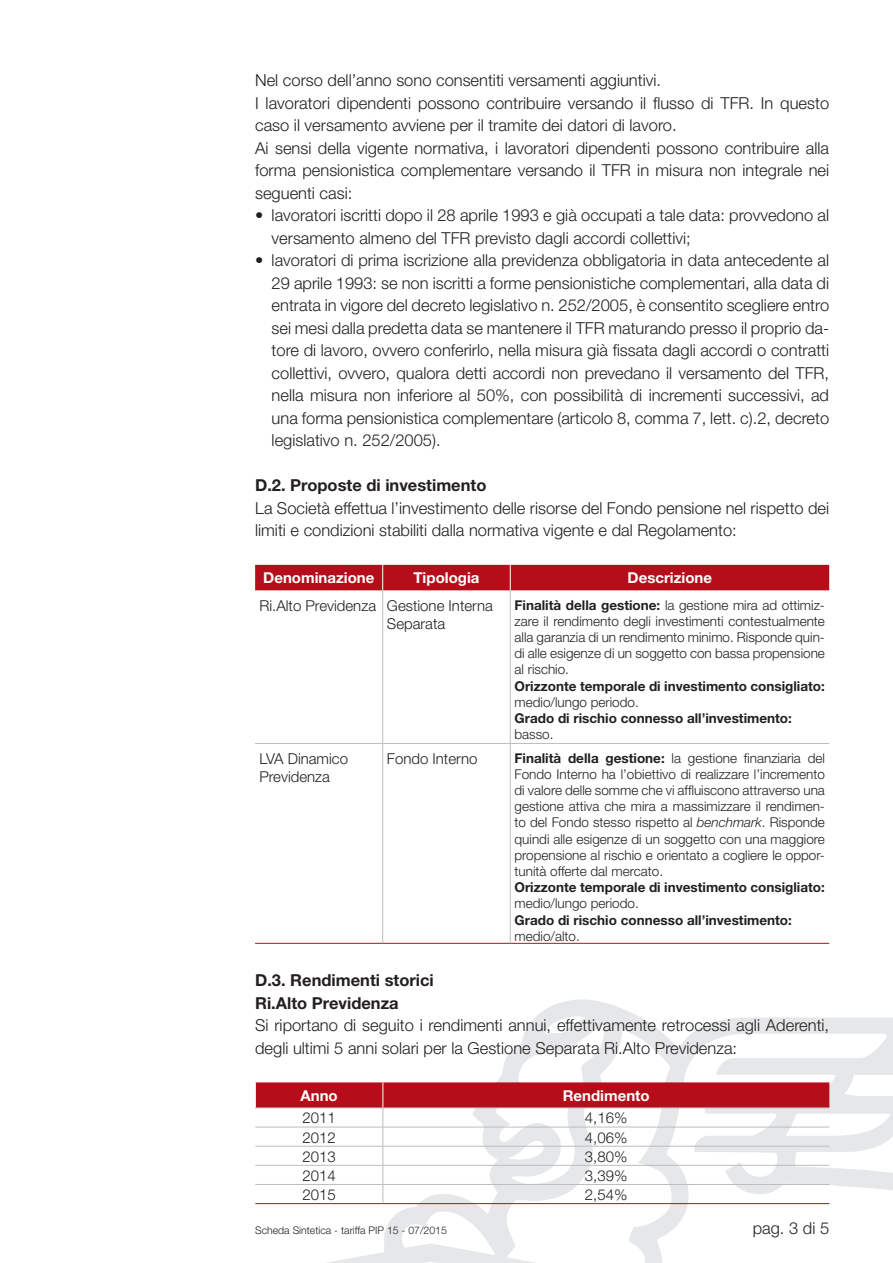
<style>
.page{position:relative;width:893px;height:1263px;background:#fff}
.page>*{position:absolute;margin:0;border:0;box-sizing:border-box;transform-origin:0 0}
.t1{font:300 16.5px/22.5px "Helvetica Neue";color:#231f20}
.t2{font:700 16.5px/22.5px "Helvetica Neue";color:#231f20}
.t3{font:300 15px/18px "Helvetica Neue";color:#231f20}
.t4{font:700 15px "Helvetica Neue";color:#fff}
.t5{font:300 13.5px/16.2px "Helvetica Neue";color:#231f20;text-align:justify}
.t6{font:700 13.5px "Helvetica Neue";color:#231f20}
.t7{font:300 10.5px "Helvetica Neue";color:#231f20}
.s1{font-weight:700}
.s2{font-style:italic}
</style>
<div class="page">
<svg style="left:319px;top:999px;width:574px;height:264px"></svg>
<div style="left:255px;top:565px;width:574px;height:25px;background:#b50e1a"></div>
<hr style="left:255px;top:943px;width:128px;height:1px;background:#b50e1a">
<hr style="left:383px;top:943px;width:127px;height:1px;background:#b50e1a">
<hr style="left:510px;top:943px;width:319px;height:1px;background:#b50e1a">
<hr style="left:382px;top:590px;width:1px;height:153px;background:#bcbdc0">
<hr style="left:510px;top:590px;width:1px;height:153px;background:#bcbdc0">
<hr style="left:255px;top:743px;width:128px;height:1px;background:#bcbdc0">
<hr style="left:383px;top:743px;width:127px;height:1px;background:#bcbdc0">
<hr style="left:382px;top:744px;width:1px;height:199px;background:#bcbdc0">
<hr style="left:510px;top:743px;width:319px;height:1px;background:#bcbdc0">
<hr style="left:510px;top:744px;width:1px;height:199px;background:#bcbdc0">
<hr style="left:255px;top:1203px;width:128px;height:1px;background:#b50e1a">
<hr style="left:383px;top:1203px;width:446px;height:1px;background:#b50e1a">
<svg style="left:255px;top:1082px;width:574px;height:121px"></svg>
<hr style="left:255px;top:1108px;width:128px;height:1px;background:#bcbdc0">
<hr style="left:383px;top:1108px;width:446px;height:1px;background:#bcbdc0">
<hr style="left:255px;top:1127px;width:128px;height:1px;background:#bcbdc0">
<hr style="left:383px;top:1127px;width:446px;height:1px;background:#bcbdc0">
<hr style="left:255px;top:1146px;width:128px;height:1px;background:#bcbdc0">
<hr style="left:383px;top:1146px;width:446px;height:1px;background:#bcbdc0">
<hr style="left:255px;top:1165px;width:128px;height:1px;background:#bcbdc0">
<hr style="left:383px;top:1165px;width:446px;height:1px;background:#bcbdc0">
<hr style="left:255px;top:1184px;width:128px;height:1px;background:#bcbdc0">
<hr style="left:383px;top:1184px;width:446px;height:1px;background:#bcbdc0">
<p class="t1" style="left:255px;top:69px;width:576px">Nel corso dell’anno sono consentiti versamenti aggiuntivi.<br>I lavoratori dipendenti possono contribuire versando il flusso di TFR. In questo caso il versamento avviene per il tramite dei datori di lavoro.<br>Ai sensi della vigente normativa, i lavoratori dipendenti possono contribuire alla forma pensionistica complementare versando il TFR in misura non integrale nei seguenti casi:</p>
<p class="t1" style="left:272px;top:204px;width:559px;text-indent:-16px">• lavoratori iscritti dopo il 28 aprile 1993 e già occupati a tale data: provvedono al versamento almeno del TFR previsto dagli accordi collettivi;</p>
<p class="t1" style="left:272px;top:249px;width:559px;text-align:justify;text-indent:-16px">• lavoratori di prima iscrizione alla previdenza obbligatoria in data antecedente al 29 aprile 1993: se non iscritti a forme pensionistiche complementari, alla data di entrata in vigore del decreto legislativo n. 252/2005, è consentito scegliere entro sei mesi dalla predetta data se mantenere il TFR maturando presso il proprio da&shy;tore di lavoro, ovvero conferirlo, nella misura già fissata dagli accordi o contratti collettivi, ovvero, qualora detti accordi non prevedano il versamento del TFR, nella misura non inferiore al 50%, con possibilità di incrementi successivi, ad una forma pensionistica complementare (articolo 8, comma 7, lett. c).2, decreto legislativo n. 252/2005).</p>
<p class="t2" style="left:255px;top:474px;width:233px">D.2. Proposte di investimento</p>
<p class="t1" style="left:255px;top:496px;width:576px">La Società effettua l’investimento delle risorse del Fondo pensione nel rispetto dei limiti e condizioni stabiliti dalla normativa vigente e dal Regolamento:</p>
<p class="t4" style="left:263px;top:569px;width:113px">Denominazione</p>
<p class="t4" style="left:413px;top:569px;width:68px">Tipologia</p>
<p class="t4" style="left:628px;top:569px;width:86px">Descrizione</p>
<p class="t3" style="left:387px;top:596px;width:108px;text-indent:-128px">Ri.Alto Previdenza Gestione Interna<br>Separata</p>
<p class="t5" style="left:514px;top:596px;width:312px"><span class="s1">Finalità della gestione:</span> la gestione mira ad ottimiz&shy;zare il rendimento degli investimenti contestualmente alla garanzia di un rendimento minimo. Risponde quin&shy;di alle esigenze di un soggetto con bassa propensione al rischio.</p>
<p class="t6" style="left:514px;top:677px;width:312px">Orizzonte temporale di investimento consigliato:</p>
<p class="t5" style="left:514px;top:693px;width:126px">medio/lungo periodo.</p>
<p class="t6" style="left:514px;top:710px;width:279px">Grado di rischio connesso all’investimento:</p>
<p class="t5" style="left:514px;top:726px;width:41px">basso.</p>
<p class="t3" style="left:259px;top:749px;width:90px">LVA Dinamico<br>Previdenza</p>
<p class="t3" style="left:387px;top:749px;width:92px">Fondo Interno</p>
<p class="t5" style="left:514px;top:749px;width:312px"><span class="s1">Finalità della gestione:</span> la gestione finanziaria del Fondo Interno ha l’obiettivo di realizzare l’incremento di valore delle somme che vi affluiscono attraverso una gestione attiva che mira a massimizzare il rendimen&shy;to del Fondo stesso rispetto al <span class="s2">benchmark</span>. Risponde quindi alle esigenze di un soggetto con una maggiore propensione al rischio e orientato a cogliere le oppor&shy;tunità offerte dal mercato.</p>
<p class="t6" style="left:514px;top:879px;width:312px">Orizzonte temporale di investimento consigliato:</p>
<p class="t5" style="left:514px;top:895px;width:126px">medio/lungo periodo.</p>
<p class="t6" style="left:514px;top:911px;width:279px">Grado di rischio connesso all’investimento:</p>
<p class="t5" style="left:514px;top:928px;width:67px">medio/alto.</p>
<p class="t2" style="left:255px;top:969px;width:180px">D.3. Rendimenti storici<br>Ri.Alto Previdenza</p>
<p class="t1" style="left:255px;top:1014px;width:576px">Si riportano di seguito i rendimenti annui, effettivamente retrocessi agli Aderenti, degli ultimi 5 anni solari per la Gestione Separata Ri.Alto Previdenza:</p>
<p class="t4" style="left:300px;top:1086px;width:39px">Anno</p>
<p class="t4" style="left:563px;top:1086px;width:88px">Rendimento</p>
<p class="t3" style="left:302px;top:1109px;width:35px">2011</p>
<p class="t3" style="left:585px;top:1109px;width:44px">4,16%</p>
<p class="t3" style="left:302px;top:1128px;width:35px">2012</p>
<p class="t3" style="left:585px;top:1128px;width:44px">4,06%</p>
<p class="t3" style="left:302px;top:1147px;width:35px">2013</p>
<p class="t3" style="left:585px;top:1147px;width:44px">3,80%</p>
<p class="t3" style="left:302px;top:1166px;width:35px">2014</p>
<p class="t3" style="left:585px;top:1166px;width:44px">3,39%</p>
<p class="t3" style="left:302px;top:1185px;width:35px">2015</p>
<p class="t3" style="left:585px;top:1185px;width:44px">2,54%</p>
<p class="t7" style="left:255px;top:1224px;width:193px">Scheda Sintetica - tariffa PIP 15 - 07/2015</p>
<p class="t1" style="left:753px;top:1216px;width:78px">pag. 3 di 5</p>
</div>
